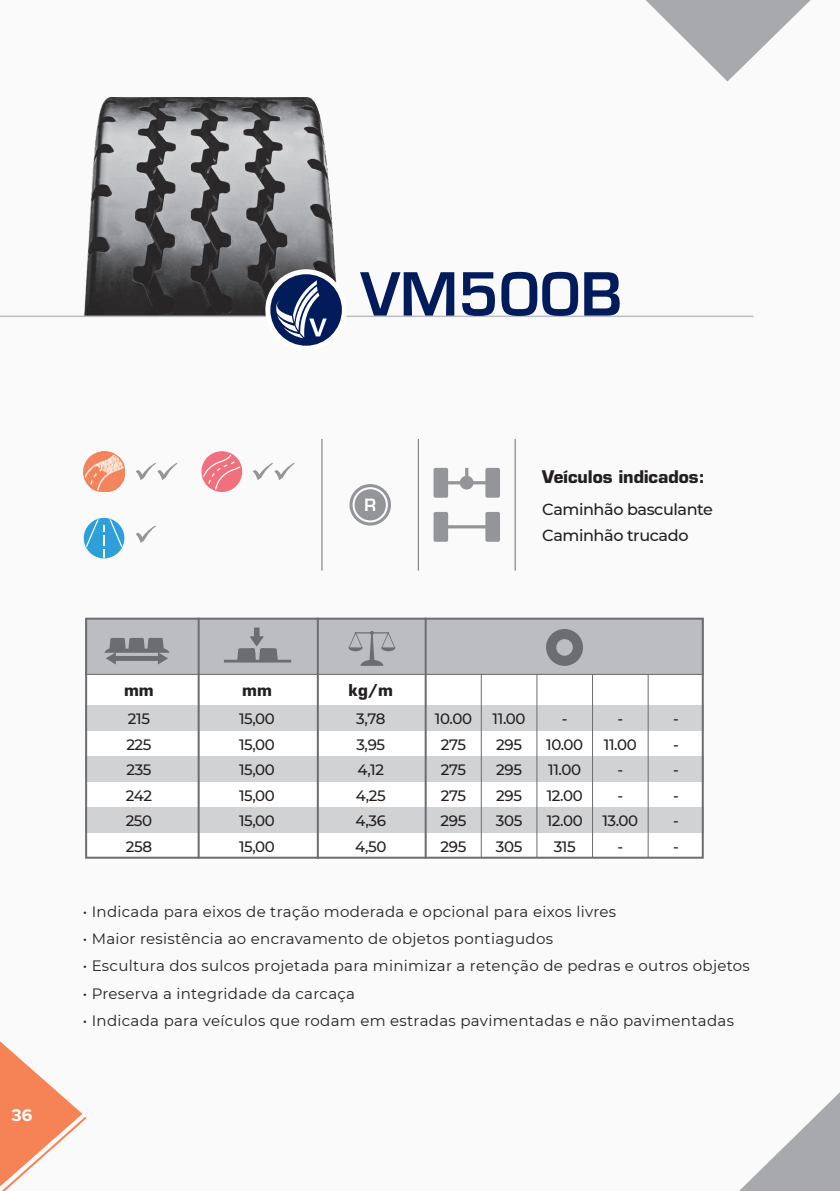
<style>
.page{position:relative;width:840px;height:1191px;background:#fff}
.page>*{position:absolute;margin:0;border:0;box-sizing:border-box;transform-origin:0 0}
.t1{font:600 57.8px "Eurostile LT Std";color:#011b5b}
.t2{font:700 17.4px "Proxima Nova";color:#fff}
.t3{font:700 17px "Eurostile LT Std";color:#231f20}
.t4{font:500 16px/25.6px "Montserrat";letter-spacing:-.025em;color:#231f20}
.t5{font:700 16px "Eurostile LT Std";color:#231f20}
.t6{font:15px "Montserrat";letter-spacing:.02em;color:#231f20}
.t7{font:500 15px/25.6px "Montserrat";letter-spacing:-.025em;color:#231f20;text-align:center}
</style>
<div class="page">
<div style="left:0;top:0;width:839px;height:1191px;background:#fafafa"></div>
<svg style="left:0;top:1041px;width:87px;height:150px"></svg>
<div style="left:85px;top:674px;width:618px;height:184px;background:#fff"></div>
<div style="left:85px;top:807px;width:618px;height:26px;background:#d1d2d4"></div>
<div style="left:85px;top:705px;width:618px;height:26px;background:#d1d2d4"></div>
<div style="left:85px;top:756px;width:618px;height:26px;background:#d1d2d4"></div>
<div style="left:85px;top:617px;width:618px;height:57px;background:#bcbdc0"></div>
<hr style="left:197px;top:617px;width:2px;height:241px;background:#6c6d70">
<div style="left:85px;top:617px;width:618px;height:241px;border:2px solid #6c6d70"></div>
<hr style="left:85px;top:674px;width:618px;height:1px;background:#6c6d70">
<hr style="left:316px;top:617px;width:2px;height:241px;background:#6c6d70">
<hr style="left:424px;top:617px;width:2px;height:241px;background:#6c6d70">
<hr style="left:480px;top:674px;width:1px;height:183px;background:#6c6d70">
<hr style="left:536px;top:674px;width:1px;height:183px;background:#6c6d70">
<hr style="left:591px;top:674px;width:1px;height:183px;background:#6c6d70">
<hr style="left:647px;top:674px;width:1px;height:183px;background:#6c6d70">
<svg style="left:104px;top:638px;width:65px;height:26px"></svg>
<svg style="left:224px;top:627px;width:67px;height:35px"></svg>
<svg style="left:250px;top:635px;width:14px;height:19px"></svg>
<svg style="left:348px;top:631px;width:47px;height:35px"></svg>
<svg style="left:546px;top:629px;width:36px;height:37px"></svg>
<hr style="left:417px;top:439px;width:1px;height:131px;background:#6c6d70">
<hr style="left:514px;top:439px;width:1px;height:131px;background:#6c6d70">
<hr style="left:321px;top:439px;width:1px;height:131px;background:#6c6d70">
<svg style="left:433px;top:468px;width:66px;height:30px"></svg>
<svg style="left:433px;top:512px;width:66px;height:30px"></svg>
<svg style="left:349px;top:484px;width:42px;height:41px"></svg>
<img style="left:84px;top:97px;width:253px;height:218px">
<hr style="left:0;top:315px;width:753px;height:2px;background:#bcbdc0">
<div style="left:265px;top:269px;width:82px;height:82px;background:#fff;border-radius:50%"></div>
<div style="left:270px;top:274px;width:72px;height:72px;background:#011b5b;border-radius:50%"></div>
<svg style="left:275px;top:280px;width:51px;height:58px"></svg>
<svg style="left:136px;top:525px;width:20px;height:18px"></svg>
<svg style="left:136px;top:463px;width:41px;height:17px"></svg>
<svg style="left:253px;top:463px;width:41px;height:17px"></svg>
<svg style="left:84px;top:518px;width:40px;height:40px"></svg>
<svg style="left:203px;top:452px;width:39px;height:39px"></svg>
<div style="left:201px;top:451px;width:41px;height:41px;border:1px solid #f1707d;border-radius:50%"></div>
<img style="left:84px;top:451px;width:40px;height:41px">
<svg style="left:739px;top:1093px;width:100px;height:98px"></svg>
<svg style="left:646px;top:0;width:164px;height:82px"></svg>
<h1 class="t1" style="left:360px;top:258px;width:263px">VM500B</h1>
<p class="t3" style="left:542px;top:467px;width:164px">Veículos indicados:</p>
<p class="t4" style="left:542px;top:496px;width:172px">Caminhão basculante<br>Caminhão trucado</p>
<p class="t2" style="left:11px;top:1105px;width:22px">36</p>
<p class="t5" style="left:124px;top:680px;width:31px">mm</p>
<p class="t5" style="left:242px;top:680px;width:31px">mm</p>
<p class="t7" style="left:126px;top:705px;width:28px;text-align:left">215<br>225<br>235<br>242<br>250<br>258</p>
<p class="t7" style="left:239px;top:705px;width:37px;text-align:justify">15,00<br>15,00<br>15,00<br>15,00<br>15,00<br>15,00</p>
<p class="t5" style="left:348px;top:680px;width:46px">kg/m</p>
<p class="t7" style="left:355px;top:705px;width:33px;text-align:left">3,78<br>3,95<br>4,12<br>4,25<br>4,36<br>4,50</p>
<p class="t7" style="left:434px;top:705px;width:39px">10.00<br>275<br>275<br>275<br>295<br>295</p>
<p class="t7" style="left:492px;top:705px;width:34px;text-align:left">11.00<br>295<br>295<br>295<br>305<br>305</p>
<p class="t7" style="left:546px;top:705px;width:39px">-<br>10.00<br>11.00<br>12.00<br>12.00<br>315</p>
<p class="t7" style="left:602px;top:705px;width:37px">-<br>11.00 -<br>-<br>13.00 -</p>
<p class="t7" style="left:672px;top:705px;width:7px;text-align:justify">- - - - - -</p>
<p class="t6" style="left:83px;top:901px;width:534px">• Indicada para eixos de tração moderada e opcional para eixos livres</p>
<p class="t6" style="left:83px;top:928px;width:471px">• Maior resistência ao encravamento de objetos pontiagudos</p>
<p class="t6" style="left:83px;top:955px;width:668px">• Escultura dos sulcos projetada para minimizar a retenção de pedras e outros objetos</p>
<p class="t6" style="left:83px;top:983px;width:274px">• Preserva a integridade da carcaça</p>
<p class="t6" style="left:83px;top:1010px;width:652px">• Indicada para veículos que rodam em estradas pavimentadas e não pavimentadas</p>
</div>
